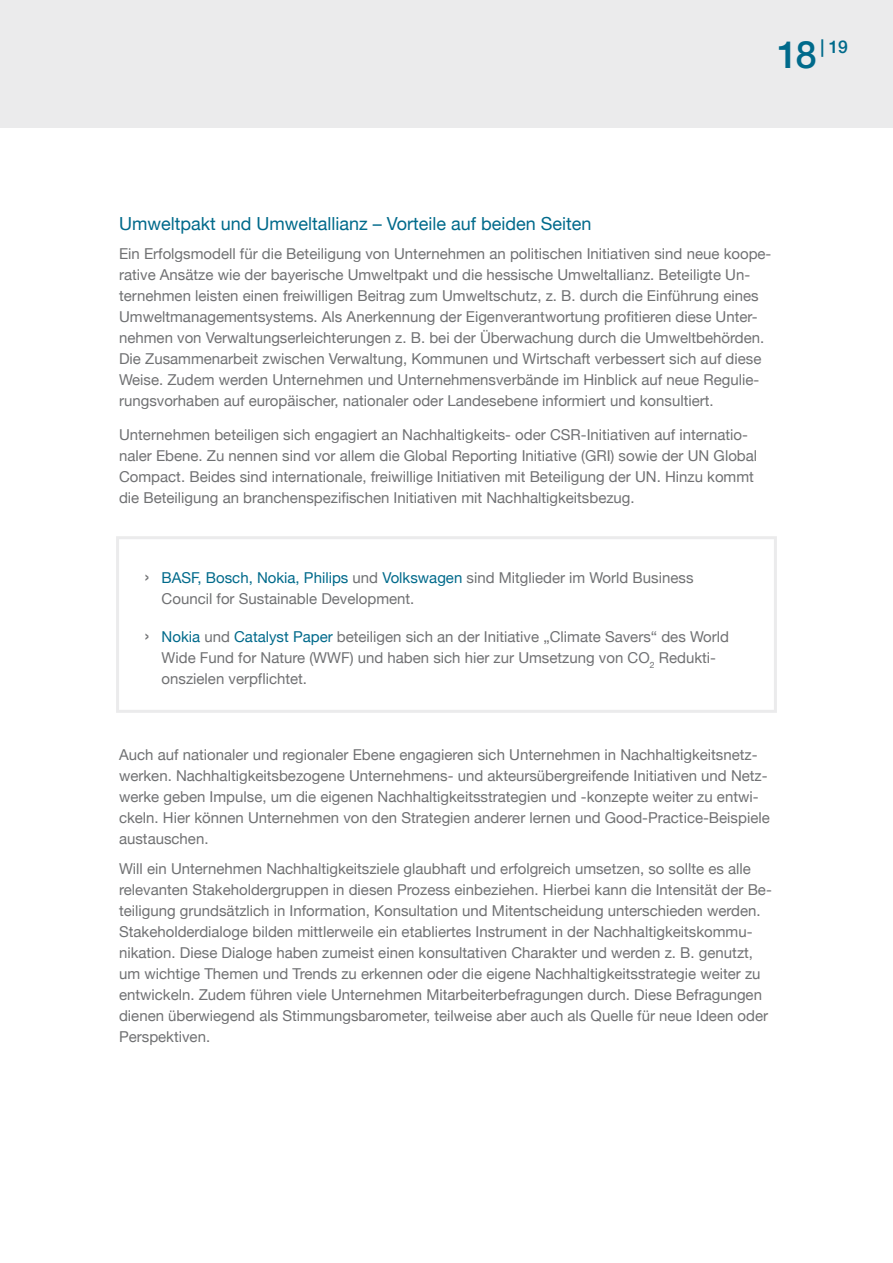
<style>
.page{position:relative;width:893px;height:1263px;background:#fff}
.page>*{position:absolute;margin:0;border:0;box-sizing:border-box;transform-origin:0 0}
.t1{font:18px "Helvetica Neue";color:#006a8b}
.t2{font:500 17.55px "Helvetica Neue";color:#006a8b}
.t3{font:15px/21px "Helvetica Neue";color:#707173}
.s1{font-size:37.5px}
.s2{font-size:19.5px}
.s3{color:#006a8b}
</style>
<div class="page">
<div style="left:0;top:0;width:893px;height:128px;background:#ebebec"></div>
<svg style="left:116px;top:536px;width:661px;height:177px"></svg>
<p class="t2" style="left:777px;top:36px;width:72px"><span class="s1">18</span>| 19</p>
<p class="t1" style="left:119px;top:213px;width:474px">Umweltpakt und Umweltallianz – Vorteile auf beiden Seiten</p>
<p class="t3" style="left:119px;top:243px;width:654px">Ein Erfolgsmodell für die Beteiligung von Unternehmen an politischen Initiativen sind neue koope&shy;rative Ansätze wie der bayerische Umweltpakt und die hessische Umweltallianz. Beteiligte Un&shy;ternehmen leisten einen freiwilligen Beitrag zum Umweltschutz, z. B. durch die Einführung eines Umweltmanagementsystems. Als Anerkennung der Eigenverantwortung profitieren diese Unter&shy;nehmen von Verwaltungserleichterungen z. B. bei der Überwachung durch die Umweltbehörden.<br>Die Zusammenarbeit zwischen Verwaltung, Kommunen und Wirtschaft verbessert sich auf diese Weise. Zudem werden Unternehmen und Unternehmensverbände im Hinblick auf neue Regulie&shy;rungsvorhaben auf europäischer, nationaler oder Landesebene informiert und konsultiert.</p>
<p class="t3" style="left:119px;top:424px;width:640px">Unternehmen beteiligen sich engagiert an Nachhaltigkeits- oder CSR-Initiativen auf internatio&shy;naler Ebene. Zu nennen sind vor allem die Global Reporting Initiative (GRI) sowie der UN Global Compact. Beides sind internationale, freiwillige Initiativen mit Beteiligung der UN. Hinzu kommt die Beteiligung an branchenspezifischen Initiativen mit Nachhaltigkeitsbezug.</p>
<p class="t3" style="left:162px;top:567px;width:533px;text-indent:-17px"><span class="s2">›</span> <span class="s3">BASF, Bosch, Nokia, Philips</span> und <span class="s3">Volkswagen</span> sind Mitglieder im World Business<br>Council for Sustainable Development.</p>
<p class="t3" style="left:162px;top:626px;width:569px;text-indent:-17px"><span class="s2">›</span> <span class="s3">Nokia</span> und <span class="s3">Catalyst Paper</span> beteiligen sich an der Initiative „Climate Savers“ des World<br>Wide Fund for Nature (WWF) und haben sich hier zur Umsetzung von CO<sub>2</sub> Redukti&shy;onszielen verpflichtet.</p>
<p class="t3" style="left:119px;top:744px;width:652px">Auch auf nationaler und regionaler Ebene engagieren sich Unternehmen in Nachhaltigkeitsnetz&shy;werken. Nachhaltigkeitsbezogene Unternehmens- und akteursübergreifende Initiativen und Netz&shy;werke geben Impulse, um die eigenen Nachhaltigkeitsstrategien und -konzepte weiter zu entwi&shy;ckeln. Hier können Unternehmen von den Strategien anderer lernen und Good-Practice-Beispiele austauschen.</p>
<p class="t3" style="left:119px;top:858px;width:654px">Will ein Unternehmen Nachhaltigkeitsziele glaubhaft und erfolgreich umsetzen, so sollte es alle relevanten Stakeholdergruppen in diesen Prozess einbeziehen. Hierbei kann die Intensität der Be&shy;teiligung grundsätzlich in Information, Konsultation und Mitentscheidung unterschieden werden.<br>Stakeholderdialoge bilden mittlerweile ein etabliertes Instrument in der Nachhaltigkeitskommu&shy;nikation. Diese Dialoge haben zumeist einen konsultativen Charakter und werden z. B. genutzt, um wichtige Themen und Trends zu erkennen oder die eigene Nachhaltigkeitsstrategie weiter zu entwickeln. Zudem führen viele Unternehmen Mitarbeiterbefragungen durch. Diese Befragungen dienen überwiegend als Stimmungsbarometer, teilweise aber auch als Quelle für neue Ideen oder Perspektiven.</p>
</div>
